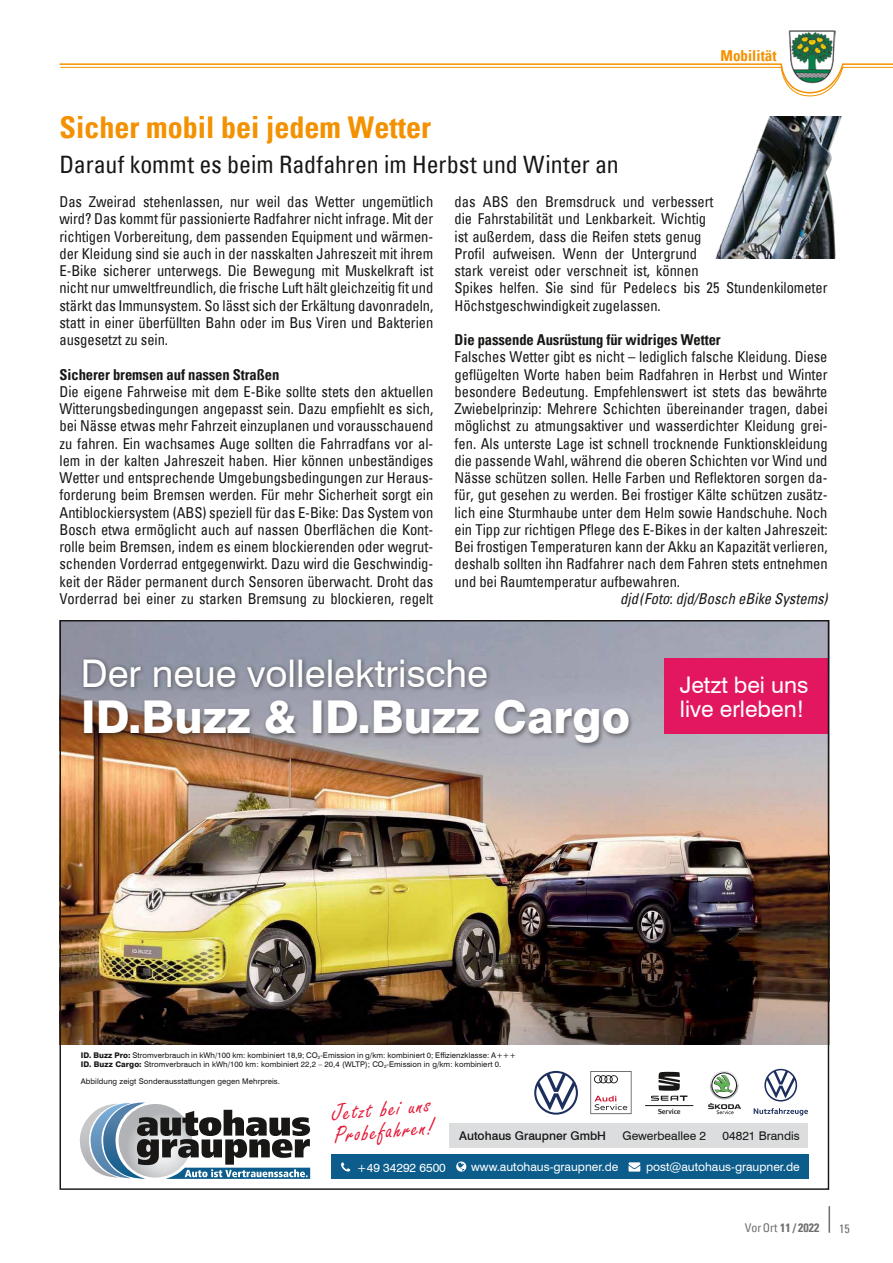
<style>
.page{position:relative;width:893px;height:1263px;background:#fff}
.page>*{position:absolute;margin:0;border:0;box-sizing:border-box;transform-origin:0 0}
.t1{font:800 45.3px "Swiss 721 BT";color:#fff}
.t2{font:38.1px "Swiss 721 BT";color:#fff}
.t3{font:700 condensed 30px "Univers";color:#f39100}
.t4{font:25.05px/22.2px "Freestyle Script";color:#e41837}
.t5{font:condensed 24px "Univers";color:#181716}
.t6{font:22.8px/24px "Swiss 721 BT";color:#fff}
.t7{font:condensed 15px/17.2px "Univers";letter-spacing:-.005em;color:#181716;text-align:justify}
.t8{font:700 condensed 15px "Univers";letter-spacing:-.005em;color:#181716}
.t9{font:italic condensed 15px "Univers";color:#181716}
.t10{font:700 condensed 15px "Univers";color:#f39100}
.t11{font:12px "Swiss 721 BT";color:#fff}
.t12{font:12px "Swiss 721 BT";color:#181716}
.t13{font:500 12px "Swiss 721 BT";color:#181716}
.t14{font:700 condensed 12px "Univers";color:#6e6e6e}
.t15{font:condensed 12px "Univers";color:#6e6e6e}
.t16{font:7.8px/9.3px "Swiss 721 BT";letter-spacing:.01em;color:#181716}
.t17{font:7.35px "Seat Meta Medium Roman";letter-spacing:-.01em;color:#181716}
.s1{font-weight:800}
.s2{font-weight:400}
</style>
<div class="page">
<img style="left:788px;top:30px;width:47px;height:33px">
<svg style="left:829px;top:1206px;width:1px;height:27px"></svg>
<svg style="left:59px;top:63px;width:834px;height:33px"></svg>
<img style="left:62px;top:622px;width:765px;height:422px">
<svg style="left:80px;top:1102px;width:230px;height:77px"></svg>
<div style="left:450px;top:1123px;width:358px;height:25px;background:#dcddde"></div>
<div style="left:331px;top:1154px;width:477px;height:25px;background:#0c5d8c"></div>
<svg style="left:629px;top:1162px;width:11px;height:9px"></svg>
<svg style="left:456px;top:1161px;width:10px;height:10px"></svg>
<svg style="left:341px;top:1162px;width:9px;height:9px"></svg>
<svg style="left:590px;top:1071px;width:41px;height:43px"></svg>
<svg style="left:651px;top:1072px;width:36px;height:29px"></svg>
<hr style="left:645px;top:1105px;width:48px;height:1px;background:#181716">
<svg style="left:534px;top:1071px;width:44px;height:44px"></svg>
<svg style="left:754px;top:1108px;width:54px;height:7px"></svg>
<svg style="left:764px;top:1069px;width:33px;height:32px"></svg>
<svg style="left:708px;top:1071px;width:33px;height:43px"></svg>
<div style="left:81px;top:656px;width:553px;height:93px;background:#181716;opacity:.5"></div>
<div style="left:665px;top:658px;width:164px;height:75px;background:#e31760"></div>
<img style="left:715px;top:117px;width:127px;height:142px">
<p class="t10" style="left:721px;top:46px;width:57px">Mobilität</p>
<h3 class="t3" style="left:60px;top:109px;width:373px">Sicher mobil bei jedem Wetter</h3>
<h3 class="t5" style="left:60px;top:148px;width:561px">Darauf kommt es beim Radfahren im Herbst und Winter an</h3>
<p class="t7" style="left:60px;top:193px;width:375px">Das Zweirad stehenlassen, nur weil das Wetter ungemütlich wird? Das kommt für passionierte Radfahrer nicht infrage. Mit der richtigen Vorbereitung, dem passenden Equipment und wärmen&shy;der Kleidung sind sie auch in der nasskalten Jahreszeit mit ihrem E-Bike sicherer unterwegs. Die Bewegung mit Muskelkraft ist nicht nur umweltfreundlich, die frische Luft hält gleichzeitig fit und stärkt das Immunsystem. So lässt sich der Erkältung davonradeln, statt in einer überfüllten Bahn oder im Bus Viren und Bakterien ausgesetzt zu sein.</p>
<p class="t8" style="left:60px;top:365px;width:221px">Sicherer bremsen auf nassen Straßen</p>
<p class="t7" style="left:60px;top:382px;width:375px">Die eigene Fahrweise mit dem E-Bike sollte stets den aktuellen Witterungsbedingungen angepasst sein. Dazu empfiehlt es sich, bei Nässe etwas mehr Fahrzeit einzuplanen und vorausschauend zu fahren. Ein wachsames Auge sollten die Fahrradfans vor al&shy;lem in der kalten Jahreszeit haben. Hier können unbeständiges Wetter und entsprechende Umgebungsbedingungen zur Heraus&shy;forderung beim Bremsen werden. Für mehr Sicherheit sorgt ein Antiblockiersystem (ABS) speziell für das E-Bike: Das System von Bosch etwa ermöglicht auch auf nassen Oberflächen die Kont&shy;rolle beim Bremsen, indem es einem blockierenden oder wegrut&shy;schenden Vorderrad entgegenwirkt. Dazu wird die Geschwindig&shy;keit der Räder permanent durch Sensoren überwacht. Droht das Vorderrad bei einer zu starken Bremsung zu blockieren, regelt</p>
<p class="t7" style="left:455px;top:193px;width:374px;text-align:left">das ABS den Bremsdruck und verbessert<br>die Fahrstabilität und Lenkbarkeit. Wichtig<br>ist außerdem, dass die Reifen stets genug<br>Profil aufweisen. Wenn der Untergrund<br>stark vereist oder verschneit ist, können<br>Spikes helfen. Sie sind für Pedelecs bis 25 Stundenkilometer Höchstgeschwindigkeit zugelassen.</p>
<p class="t8" style="left:455px;top:330px;width:268px">Die passende Ausrüstung für widriges Wetter</p>
<p class="t7" style="left:455px;top:348px;width:374px">Falsches Wetter gibt es nicht – lediglich falsche Kleidung. Diese geflügelten Worte haben beim Radfahren in Herbst und Winter besondere Bedeutung. Empfehlenswert ist stets das bewährte Zwiebelprinzip: Mehrere Schichten übereinander tragen, dabei möglichst zu atmungsaktiver und wasserdichter Kleidung grei&shy;fen. Als unterste Lage ist schnell trocknende Funktionskleidung die passende Wahl, während die oberen Schichten vor Wind und Nässe schützen sollen. Helle Farben und Reflektoren sorgen da&shy;für, gut gesehen zu werden. Bei frostiger Kälte schützen zusätz&shy;lich eine Sturmhaube unter dem Helm sowie Handschuhe. Noch ein Tipp zur richtigen Pflege des E-Bikes in der kalten Jahreszeit:<br>Bei frostigen Temperaturen kann der Akku an Kapazität verlieren, deshalb sollten ihn Radfahrer nach dem Fahren stets entnehmen und bei Raumtemperatur aufbewahren.</p>
<p class="t9" style="left:620px;top:589px;width:209px">djd (Foto: djd/Bosch eBike Systems)</p>
<h2 class="t2" style="left:81px;top:650px;width:409px">Der neue vollelektrische</h2>
<h1 class="t1" style="left:81px;top:690px;width:551px">ID.Buzz &amp; ID.Buzz Cargo</h1>
<h3 class="t6" style="left:680px;top:672px;width:130px">Jetzt bei uns live erleben!</h3>
<p class="t16" style="left:81px;top:1050px;width:437px"><span class="s1">ID. Buzz Pro:</span> Stromverbrauch in kWh/100 km: kombiniert 18,9; CO<sub>2</sub>-Emission in g/km: kombiniert 0; Effizienzklasse: A+++<br><span class="s1">ID. Buzz Cargo:</span> Stromverbrauch in kWh/100 km: kombiniert 22,2 – 20,4 (WLTP); CO<sub>2</sub>-Emission in g/km: kombiniert 0.</p>
<p class="t16" style="left:81px;top:1076px;width:201px">Abbildung zeigt Sonderausstattungen gegen Mehrpreis.</p>
<h3 class="t4" style="left:331px;top:1103px;width:102px;rotate:-5deg">Jetzt bei uns<br>Probefahren!</h3>
<p class="t17" style="left:658px;top:1107px;width:24px">Service</p>
<p class="t13" style="left:459px;top:1129px;width:148px">Autohaus Graupner GmbH</p>
<p class="t12" style="left:622px;top:1129px;width:85px">Gewerbeallee 2</p>
<p class="t12" style="left:723px;top:1129px;width:79px">04821 Brandis</p>
<p class="t11" style="left:357px;top:1160px;width:91px">+49 34292 6500</p>
<p class="t11" style="left:471px;top:1159px;width:149px">www.autohaus-graupner.de</p>
<p class="t11" style="left:646px;top:1159px;width:155px">post@autohaus-graupner.de</p>
<p class="t14" style="left:745px;top:1221px;width:76px"><span class="s2">VorOrt</span> 11 / 2022</p>
<p class="t15" style="left:839px;top:1221px;width:12px">15</p>
</div>
